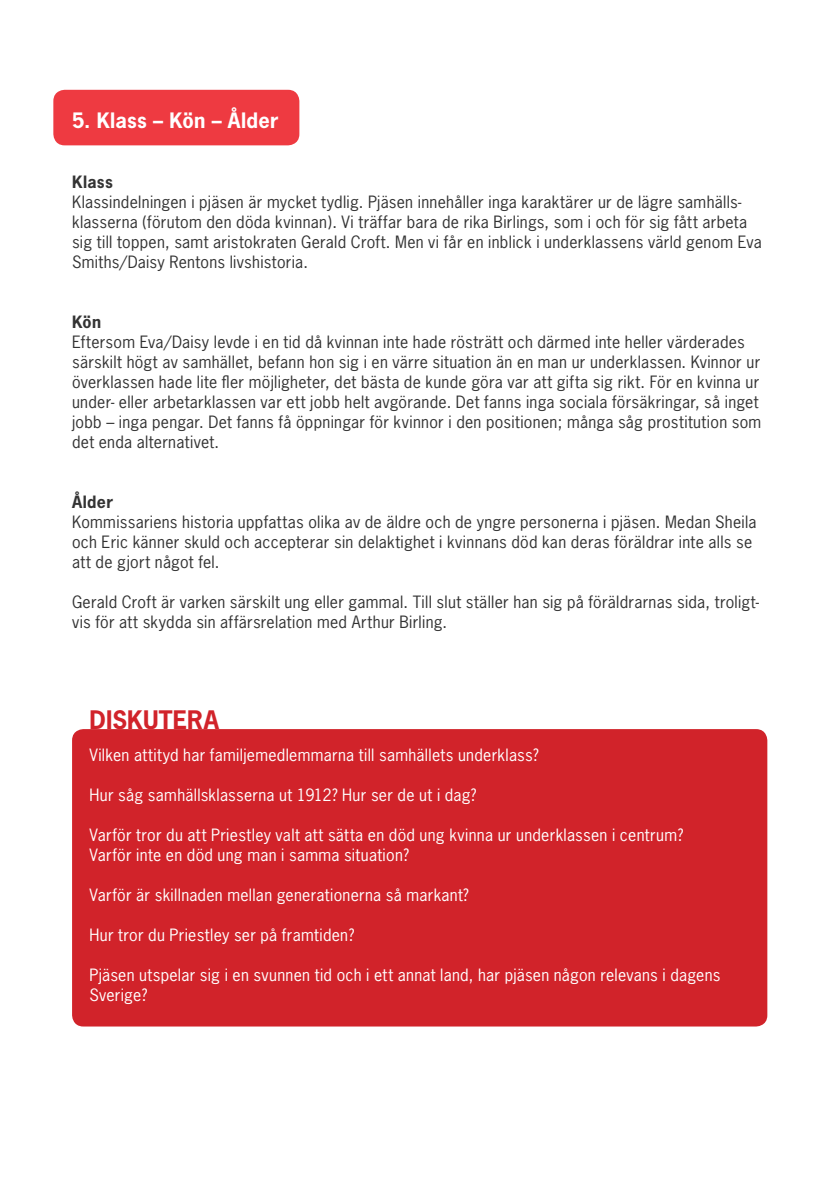
<style>
.page{position:relative;width:840px;height:1191px;background:#fff}
.page>*{position:absolute;margin:0;border:0;box-sizing:border-box;transform-origin:0 0}
.t1{font:700 24px "News Gothic";letter-spacing:.005em;color:#d1232a}
.t2{font:700 20px "News Gothic";letter-spacing:.015em;color:#fff}
.t3{font:16px/20px "News Gothic";letter-spacing:.02em;color:#333}
.t4{font:16px/20px "News Gothic";letter-spacing:.02em;color:#fff}
.t5{font:700 16px "News Gothic";letter-spacing:.02em;color:#333}
</style>
<div class="page">
<div style="left:53px;top:90px;width:246px;height:55px;background:#ee3a41;border-radius:11px"></div>
<div style="left:72px;top:729px;width:694px;height:297px;background:#d1232a;border-radius:11px"></div>
<p class="t2" style="left:72px;top:107px;width:208px">5. Klass – Kön – Ålder</p>
<p class="t5" style="left:72px;top:171px;width:42px">Klass</p>
<p class="t3" style="left:72px;top:192px;width:690px">Klassindelningen i pjäsen är mycket tydlig. Pjäsen innehåller inga karaktärer ur de lägre samhälls&shy;klasserna (förutom den döda kvinnan). Vi träffar bara de rika Birlings, som i och för sig fått arbeta sig till toppen, samt aristokraten Gerald Croft. Men vi får en inblick i underklassens värld genom Eva Smiths/Daisy Rentons livshistoria.</p>
<p class="t5" style="left:72px;top:311px;width:31px">Kön</p>
<p class="t3" style="left:72px;top:332px;width:690px">Eftersom Eva/Daisy levde i en tid då kvinnan inte hade rösträtt och därmed inte heller värderades särskilt högt av samhället, befann hon sig i en värre situation än en man ur underklassen. Kvinnor ur överklassen hade lite fler möjligheter, det bästa de kunde göra var att gifta sig rikt. För en kvinna ur under- eller arbetarklassen var ett jobb helt avgörande. Det fanns inga sociala försäkringar, så inget jobb – inga pengar. Det fanns få öppningar för kvinnor i den positionen; många såg prostitution som det enda alternativet.</p>
<p class="t5" style="left:72px;top:491px;width:42px">Ålder</p>
<p class="t3" style="left:72px;top:512px;width:685px">Kommissariens historia uppfattas olika av de äldre och de yngre personerna i pjäsen. Medan Sheila och Eric känner skuld och accepterar sin delaktighet i kvinnans död kan deras föräldrar inte alls se att de gjort något fel.</p>
<p class="t3" style="left:72px;top:592px;width:688px">Gerald Croft är varken särskilt ung eller gammal. Till slut ställer han sig på föräldrarnas sida, troligt&shy;vis för att skydda sin affärsrelation med Arthur Birling.</p>
<p class="t1" style="left:89px;top:704px;width:131px">DISKUTERA</p>
<p class="t4" style="left:89px;top:745px;width:450px">Vilken attityd har familjemedlemmarna till samhällets underklass?</p>
<p class="t4" style="left:89px;top:785px;width:388px">Hur såg samhällsklasserna ut 1912? Hur ser de ut i dag?</p>
<p class="t4" style="left:89px;top:825px;width:595px">Varför tror du att Priestley valt att sätta en död ung kvinna ur underklassen i centrum?<br>Varför inte en död ung man i samma situation?</p>
<p class="t4" style="left:89px;top:885px;width:381px">Varför är skillnaden mellan generationerna så markant?</p>
<p class="t4" style="left:89px;top:925px;width:266px">Hur tror du Priestley ser på framtiden?</p>
<p class="t4" style="left:89px;top:965px;width:632px">Pjäsen utspelar sig i en svunnen tid och i ett annat land, har pjäsen någon relevans i dagens<br>Sverige?</p>
</div>
